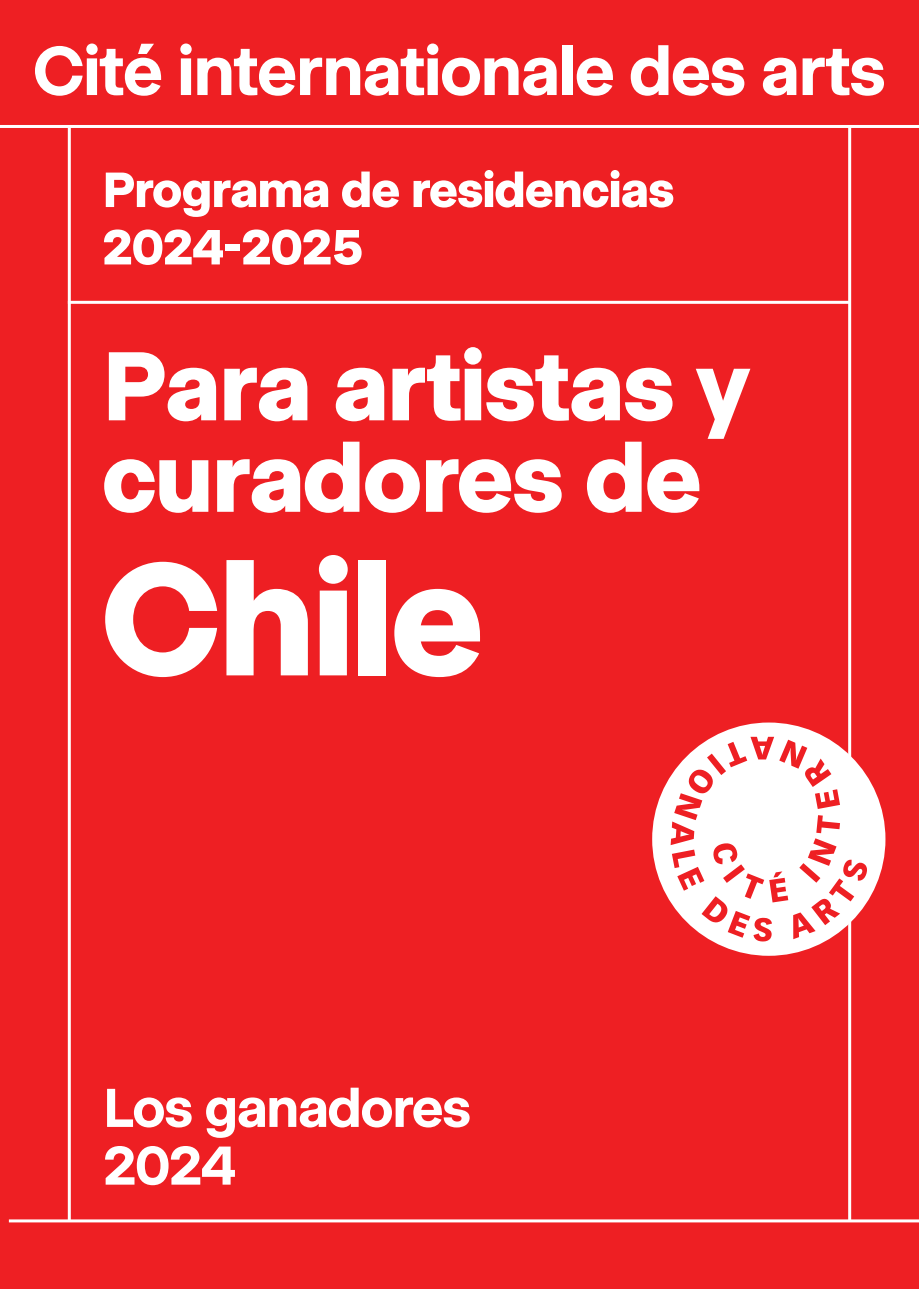
<style>
.page{position:relative;width:919px;height:1289px;background:#fff}
.page>*{position:absolute;margin:0;border:0;box-sizing:border-box;transform-origin:0 0}
.t1{font:900 169.5px "Selecta";color:#fff}
.t2{font:900 103.05px/91.5px "Selecta";color:#fff}
.t3{font:700 73.2px "Selecta";letter-spacing:-.01em;color:#fff}
.t4{font:700 57.75px/57.8px "Selecta";letter-spacing:-.01em;color:#fff}
.t5{font:900 52.2px/57.4px "Selecta";color:#fff}
</style>
<div class="page">
<div style="left:0;top:0;width:918px;height:1288px;background:#ee1f23"></div>
<hr style="left:0;top:125px;width:918px;height:3px;background:#fff">
<hr style="left:68px;top:128px;width:3px;height:1092px;background:#fff">
<hr style="left:848px;top:126px;width:3px;height:1094px;background:#fff">
<hr style="left:9px;top:1219px;width:909px;height:3px;background:#fff">
<hr style="left:68px;top:301px;width:782px;height:3px;background:#fff">
<div style="left:652px;top:722px;width:233px;height:233px;background:#fff;border-radius:50%"></div>
<svg style="left:670px;top:736px;width:196px;height:205px"></svg>
<h3 class="t3" style="left:34px;top:11px;width:853px">Cité internationale des arts</h3>
<p class="t5" style="left:103px;top:154px;width:573px">Programa de residencias<br>2024-2025</p>
<h2 class="t2" style="left:103px;top:327px;width:648px">Para artistas y curadores de</h2>
<h1 class="t1" style="left:103px;top:480px;width:381px">Chile</h1>
<p class="t4" style="left:103px;top:1071px;width:369px">Los ganadores<br>2024</p>
</div>
